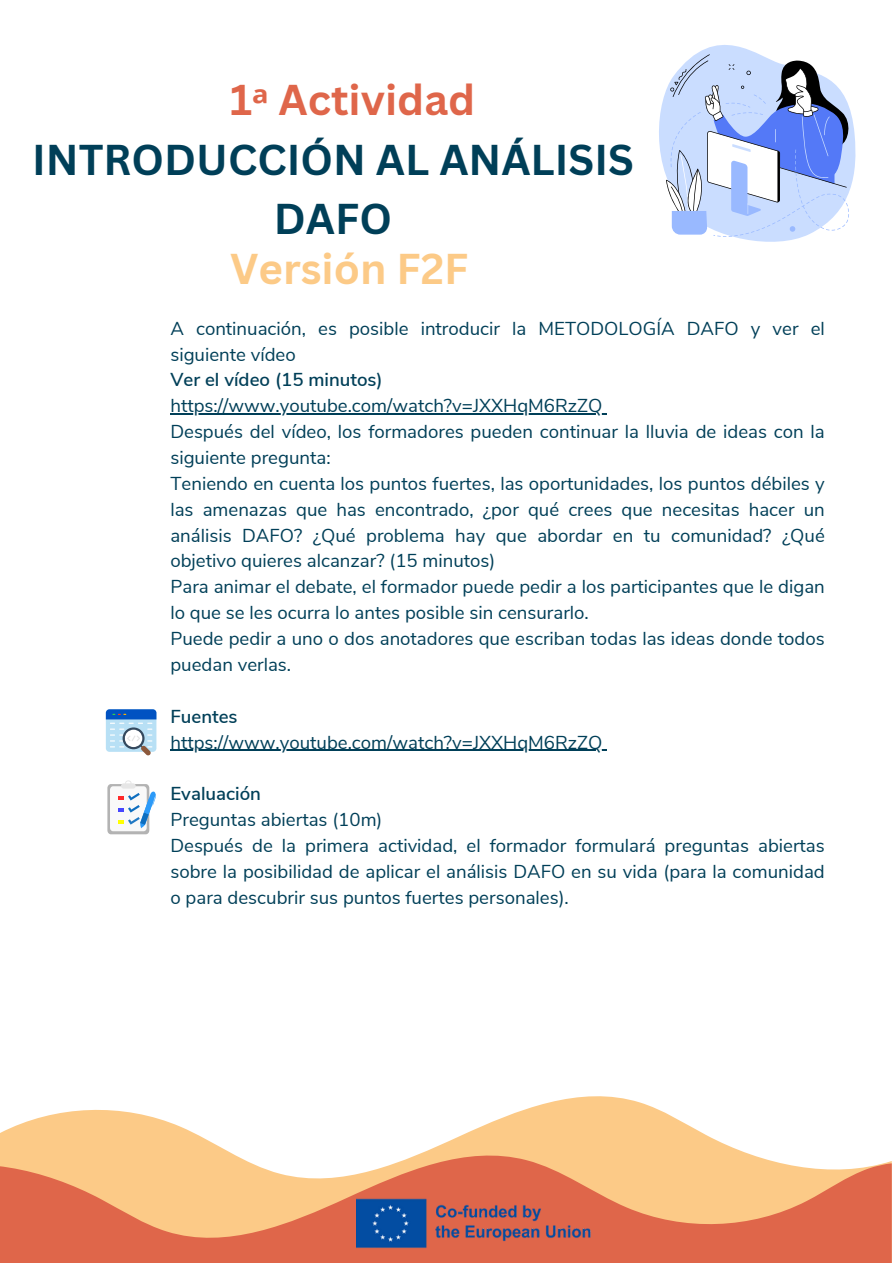
<style>
.page{position:relative;width:893px;height:1264px;background:#fff}
.page>*{position:absolute;margin:0;border:0;box-sizing:border-box;transform-origin:0 0}
.t1{font:700 42px/58.5px "Canva Sans";color:#003f58;text-align:center}
.t2{font:700 42px "Canva Sans";color:#df664a}
.t3{font:700 42px "Canva Sans";color:#fcca87}
.t4{font:18.6px/25.8px "Nunito Sans";color:#003f58}
.t5{font:600 18.6px "Nunito Sans";color:#003f58}
.s1{font-family:"Noto Sans"}
</style>
<div class="page">
<svg style="left:0;top:1096px;width:724px;height:48px"></svg>
<svg style="left:0;top:1144px;width:891px;height:118px;background:#ee9e73"></svg>
<img style="left:356px;top:1196px;width:237px;height:54px">
<svg style="left:659px;top:45px;width:197px;height:197px"></svg>
<svg style="left:666px;top:54px;width:186px;height:183px"></svg>
<hr style="left:170px;top:413px;width:432px;height:1px;background:#003f58">
<hr style="left:170px;top:749px;width:432px;height:1px;background:#003f58">
<svg style="left:106px;top:709px;width:50px;height:46px"></svg>
<svg style="left:107px;top:784px;width:42px;height:50px"></svg>
<div style="left:110px;top:786px;width:37px;height:45px;background:#f9f9f9;border-radius:3px"></div>
<svg style="left:118px;top:780px;width:38px;height:49px"></svg>
<p class="t2" style="left:230px;top:70px;width:247px">1<span class="s1">ᵃ</span> Actividad</p>
<p class="t1" style="left:32px;top:129px;width:603px">INTRODUCCIÓN AL ANÁLISIS<br>DAFO</p>
<p class="t3" style="left:230px;top:239px;width:240px">Versión F2F</p>
<p class="t4" style="left:170px;top:316px;width:656px">A continuación, es posible introducir la METODOLOGÍA DAFO y ver el siguiente vídeo</p>
<p class="t5" style="left:170px;top:367px;width:214px">Ver el vídeo (15 minutos)</p>
<p class="t4" style="left:170px;top:393px;width:433px">https://www.youtube.com/watch?v=JXXHqM6RzZQ</p>
<p class="t4" style="left:170px;top:419px;width:656px">Después del vídeo, los formadores pueden continuar la lluvia de ideas con la siguiente pregunta:</p>
<p class="t4" style="left:170px;top:471px;width:656px;text-align:justify">Teniendo en cuenta los puntos fuertes, las oportunidades, los puntos débiles y las amenazas que has encontrado, ¿por qué crees que necesitas hacer un análisis DAFO? ¿Qué problema hay que abordar en tu comunidad? ¿Qué objetivo quieres alcanzar? (15 minutos)</p>
<p class="t4" style="left:170px;top:574px;width:656px">Para animar el debate, el formador puede pedir a los participantes que le digan lo que se les ocurra lo antes posible sin censurarlo.</p>
<p class="t4" style="left:170px;top:626px;width:656px">Puede pedir a uno o dos anotadores que escriban todas las ideas donde todos puedan verlas.</p>
<p class="t5" style="left:170px;top:704px;width:69px">Fuentes</p>
<p class="t4" style="left:170px;top:729px;width:433px">https://www.youtube.com/watch?v=JXXHqM6RzZQ</p>
<p class="t5" style="left:170px;top:781px;width:92px">Evaluación</p>
<p class="t4" style="left:170px;top:807px;width:213px">Preguntas abiertas (10m)</p>
<p class="t4" style="left:170px;top:833px;width:656px;text-align:justify">Después de la primera actividad, el formador formulará preguntas abiertas sobre la posibilidad de aplicar el análisis DAFO en su vida (para la comunidad o para descubrir sus puntos fuertes personales).</p>
</div>
